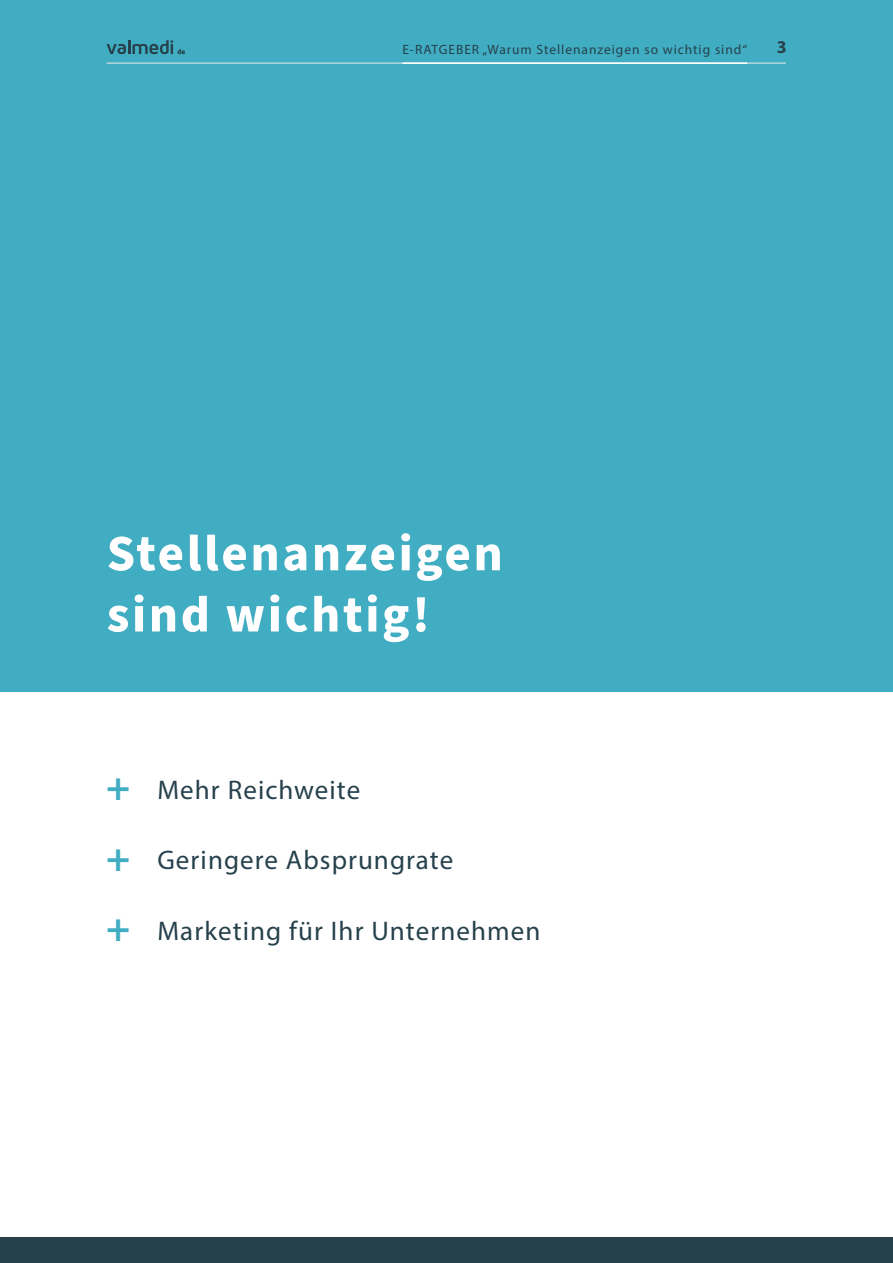
<style>
.page{position:relative;width:893px;height:1263px;background:#fff}
.page>*{position:absolute;margin:0;border:0;box-sizing:border-box;transform-origin:0 0}
.t1{font:700 51px/61.2px "Source Sans Pro";letter-spacing:.05em;color:#fff}
.t2{font:27px "Myriad Pro";letter-spacing:.04em;color:#26414c}
.t3{font:700 18px "Myriad Pro";color:#26414c}
.t4{font:13.5px "Myriad Pro";letter-spacing:.07em;color:#26414c}
.s1{font-weight:700;font-size:40.5px;color:#41adc2}
</style>
<div class="page">
<div style="left:0;top:0;width:893px;height:692px;background:#41adc2"></div>
<hr style="left:107px;top:63px;width:679px;height:1px;background:#ededed">
<div style="left:0;top:1237px;width:893px;height:26px;background:#26414c"></div>
<svg style="left:107px;top:40px;width:78px;height:14px"></svg>
<hr style="left:402px;top:62px;width:345px;height:2px;background:#fff">
<p class="t4" style="left:402px;top:41px;width:346px">E-RATGEBER „Warum Stellenanzeigen so wichtig sind“</p>
<p class="t3" style="left:777px;top:36px;width:11px">3</p>
<h1 class="t1" style="left:107px;top:524px;width:398px">Stellenanzeigen sind wichtig!</h1>
<p class="t2" style="left:106px;top:773px;width:256px"><span class="s1">+</span> Mehr Reichweite</p>
<p class="t2" style="left:106px;top:843px;width:348px"><span class="s1">+</span> Geringere Absprungrate</p>
<p class="t2" style="left:106px;top:914px;width:436px"><span class="s1">+</span> Marketing für Ihr Unternehmen</p>
</div>
